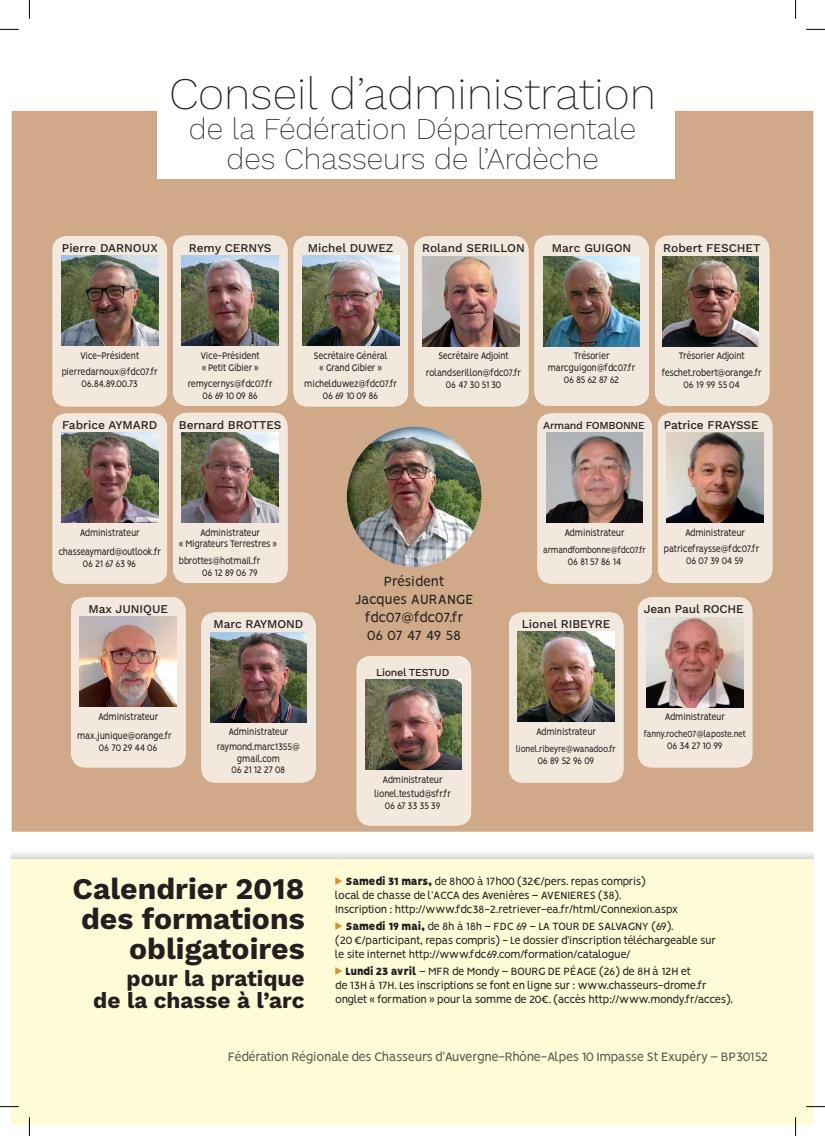
<style>
.page{position:relative;width:825px;height:1136px;background:#fff}
.page>*{position:absolute;margin:0;border:0;box-sizing:border-box;transform-origin:0 0}
.t1{font:100 45px "Work Sans";color:#231f20}
.t2{font:100 30px/30px "Work Sans";color:#231f20;text-align:center}
.t3{font:700 30px/30px "Work Sans";color:#231f20;text-align:right}
.t4{font:700 22.5px/22.5px "Work Sans";color:#231f20;text-align:right}
.t5{font:15px/18px "Vision";letter-spacing:-.01em;color:#231f20;text-align:center}
.t6{font:13.75px "Vision";letter-spacing:-.04em;color:#5a594c}
.t7{font:11.88px/13.8px "Vision";letter-spacing:-.04em;color:#231f20}
.t8{font:500 11.88px "Work Sans";color:#231f20}
.t9{font:10.75px/11.9px "Vision";letter-spacing:-.035em;color:#231f20;text-align:center;scale:.9 1}
.t10{font:10.75px/11.9px "Vision";letter-spacing:-.015em;color:#231f20;text-align:center;scale:.9 1}
.t11{font:500 10.62px "Work Sans";letter-spacing:-.025em;color:#231f20}
.t12{font:10px "Vision";letter-spacing:-.04em;color:#231f20;scale:.9 1}
.s1{font-weight:900}
</style>
<div class="page">
<div style="left:12px;top:111px;width:800px;height:721px;background:#cfa988"></div>
<div style="left:12px;top:859px;width:800px;height:265px;background:#fffbd6"></div>
<div style="left:53px;top:236px;width:114px;height:170px;background:#f3e8dd;border-radius:14px"></div>
<div style="left:53px;top:413px;width:114px;height:171px;background:#f3e8dd;border-radius:14px"></div>
<div style="left:537px;top:413px;width:114px;height:171px;background:#f3e8dd;border-radius:14px"></div>
<div style="left:173px;top:236px;width:114px;height:170px;background:#f3e8dd;border-radius:14px"></div>
<div style="left:173px;top:413px;width:114px;height:170px;background:#f3e8dd;border-radius:14px"></div>
<div style="left:657px;top:413px;width:115px;height:170px;background:#f3e8dd;border-radius:14px"></div>
<div style="left:293px;top:236px;width:115px;height:170px;background:#f3e8dd;border-radius:14px"></div>
<div style="left:414px;top:236px;width:114px;height:170px;background:#f3e8dd;border-radius:14px"></div>
<div style="left:534px;top:236px;width:114px;height:170px;background:#f3e8dd;border-radius:14px"></div>
<div style="left:654px;top:236px;width:115px;height:170px;background:#f3e8dd;border-radius:14px"></div>
<img style="left:302px;top:256px;width:97px;height:90px">
<img style="left:61px;top:256px;width:97px;height:90px">
<img style="left:61px;top:433px;width:97px;height:90px">
<div style="left:71px;top:597px;width:114px;height:170px;background:#f3e8dd;border-radius:14px"></div>
<img style="left:80px;top:617px;width:96px;height:90px">
<img style="left:546px;top:433px;width:96px;height:90px">
<div style="left:508px;top:612px;width:115px;height:170px;background:#f3e8dd;border-radius:14px"></div>
<img style="left:517px;top:632px;width:97px;height:90px">
<img style="left:182px;top:256px;width:96px;height:90px">
<img style="left:182px;top:433px;width:96px;height:90px">
<div style="left:201px;top:612px;width:114px;height:170px;background:#f3e8dd;border-radius:14px"></div>
<img style="left:210px;top:632px;width:97px;height:90px">
<img style="left:666px;top:433px;width:97px;height:90px">
<div style="left:637px;top:597px;width:115px;height:170px;background:#f3e8dd;border-radius:14px"></div>
<img style="left:646px;top:617px;width:97px;height:90px">
<img style="left:543px;top:256px;width:96px;height:90px">
<img style="left:662px;top:256px;width:96px;height:90px">
<img style="left:422px;top:256px;width:97px;height:90px">
<img style="left:346px;top:427px;width:135px;height:140px">
<div style="left:157px;top:12px;width:517px;height:166px;background:#fff"></div>
<svg style="left:335px;top:877px;width:7px;height:8px"></svg>
<svg style="left:335px;top:922px;width:7px;height:8px"></svg>
<svg style="left:335px;top:967px;width:7px;height:8px"></svg>
<div style="left:356px;top:656px;width:115px;height:169px;background:#f3e8dd;border-radius:14px"></div>
<img style="left:365px;top:680px;width:96px;height:90px">
<svg style="left:0;top:29px;width:19px;height:1px"></svg>
<svg style="left:806px;top:29px;width:18px;height:1px"></svg>
<svg style="left:0;top:1106px;width:19px;height:1px"></svg>
<svg style="left:806px;top:1106px;width:18px;height:1px"></svg>
<svg style="left:29px;top:0;width:1px;height:19px"></svg>
<svg style="left:29px;top:1117px;width:1px;height:19px"></svg>
<svg style="left:795px;top:0;width:1px;height:19px"></svg>
<svg style="left:794px;top:1117px;width:2px;height:19px"></svg>
<h1 class="t1" style="left:169px;top:67px;width:488px">Conseil d’administration</h1>
<h2 class="t2" style="left:189px;top:115px;width:448px">de la Fédération Départementale des Chasseurs de l’Ardèche</h2>
<p class="t8" style="left:62px;top:241px;width:97px">Pierre DARNOUX</p>
<p class="t8" style="left:189px;top:241px;width:84px">Remy CERNYS</p>
<p class="t8" style="left:308px;top:241px;width:87px">Michel DUWEZ</p>
<p class="t8" style="left:422px;top:241px;width:104px">Roland SERILLON</p>
<p class="t8" style="left:551px;top:241px;width:81px">Marc GUIGON</p>
<p class="t8" style="left:663px;top:241px;width:99px">Robert FESCHET</p>
<p class="t9" style="left:62px;top:348px;width:108px;line-height:16.6px">Vice-Président pierredarnoux@fdc07.fr</p>
<p class="t9" style="left:81px;top:379px;width:64px">06.84.89.00.73</p>
<p class="t8" style="left:62px;top:418px;width:97px">Fabrice AYMARD</p>
<p class="t9" style="left:200px;top:350px;width:67px;text-align:left">Vice-Président « Petit Gibier »</p>
<p class="t9" style="left:188px;top:379px;width:96px">remycernys@fdc07.fr<br>06 69 10 09 86</p>
<p class="t8" style="left:179px;top:418px;width:104px">Bernard BROTTES</p>
<p class="t9" style="left:313px;top:350px;width:84px">Secrétaire Général « Grand Gibier »</p>
<p class="t10" style="left:304px;top:379px;width:105px">michelduwez@fdc07.fr<br>06 69 10 09 86</p>
<p class="t9" style="left:425px;top:349px;width:107px;line-height:16.6px">Secrétaire Adjoint rolandserillon@fdc07.fr</p>
<p class="t9" style="left:445px;top:379px;width:63px">06 47 30 51 30</p>
<p class="t9" style="left:547px;top:351px;width:99px">Trésorier marcguigon@fdc07.fr<br>06 85 62 87 62</p>
<p class="t11" style="left:543px;top:419px;width:103px">Armand FOMBONNE</p>
<p class="t9" style="left:661px;top:349px;width:113px;line-height:16.6px">Trésorier Adjoint feschet.robert@orange.fr</p>
<p class="t9" style="left:683px;top:379px;width:64px">06 19 99 55 04</p>
<p class="t8" style="left:663px;top:418px;width:96px">Patrice FRAYSSE</p>
<p class="t9" style="left:58px;top:524px;width:115px;line-height:19.4px">Administrateur chasseaymard@outlook.fr</p>
<p class="t9" style="left:83px;top:559px;width:61px">06 21 67 63 96</p>
<p class="t8" style="left:88px;top:602px;width:81px">Max JUNIQUE</p>
<p class="t9" style="left:179px;top:527px;width:110px">Administrateur<br>« Migrateurs Terrestres »</p>
<p class="t9" style="left:179px;top:556px;width:92px;text-align:right">bbrottes@hotmail.fr<br>06 12 89 06 79</p>
<p class="t8" style="left:213px;top:617px;width:91px">Marc RAYMOND</p>
<p class="t9" style="left:77px;top:708px;width:107px;line-height:19.4px;text-align:left;text-indent:21px">Administrateur max.junique@orange.fr</p>
<p class="t9" style="left:99px;top:743px;width:67px">06 70 29 44 06</p>
<p class="t9" style="left:217px;top:726px;width:94px;line-height:14.4px">Administrateur raymond.marc1355@</p>
<p class="t10" style="left:231px;top:753px;width:61px">gmail.com<br>06 21 12 27 08</p>
<h2 class="t3" style="left:72px;top:875px;width:233px">Calendrier 2018 des formations obligatoires</h2>
<h3 class="t4" style="left:93px;top:968px;width:213px">pour la pratique<br>de la chasse à l’arc</h3>
<h3 class="t5" style="left:354px;top:573px;width:120px">Président<br>Jacques AURANGE fdc07@fdc07.fr<br>06 07 47 49 58</h3>
<p class="t11" style="left:376px;top:666px;width:75px">Lionel TESTUD</p>
<p class="t9" style="left:374px;top:773px;width:87px;line-height:14.4px">Administrateur lionel.testud@sfr.fr</p>
<p class="t9" style="left:384px;top:800px;width:64px">06 67 33 35 39</p>
<p class="t10" style="left:564px;top:528px;width:68px">Administrateur</p>
<p class="t12" style="left:543px;top:544px;width:115px">armandfombonne@fdc07.fr</p>
<p class="t9" style="left:567px;top:556px;width:61px">06 81 57 86 14</p>
<p class="t10" style="left:663px;top:525px;width:108px;line-height:16.6px;text-align:left;text-indent:21px">Administrateur patricefraysse@fdc07.fr</p>
<p class="t9" style="left:686px;top:556px;width:65px">06 07 39 04 59</p>
<p class="t8" style="left:521px;top:617px;width:90px">Lionel RIBEYRE</p>
<p class="t8" style="left:643px;top:602px;width:101px">Jean Paul ROCHE</p>
<p class="t10" style="left:535px;top:726px;width:68px">Administrateur</p>
<p class="t12" style="left:516px;top:743px;width:112px">lionel.ribeyre@wanadoo.fr</p>
<p class="t9" style="left:537px;top:755px;width:65px">06 89 52 96 09</p>
<p class="t10" style="left:664px;top:712px;width:68px">Administrateur</p>
<p class="t12" style="left:643px;top:728px;width:115px">fanny.roche07@laposte.net</p>
<p class="t9" style="left:666px;top:740px;width:63px">06 34 27 10 99</p>
<p class="t7" style="left:335px;top:876px;width:344px;text-indent:10px"><span class="s1">Samedi 31 mars,</span> de 8h00 à 17h00 (32€/pers. repas compris)<br>local de chasse de l’ACCA des Avenières – AVENIERES (38).<br>Inscription : http://www.fdc38-2.retriever-ea.fr/html/Connexion.aspx</p>
<p class="t7" style="left:335px;top:921px;width:382px;text-indent:10px"><span class="s1">Samedi 19 mai,</span> de 8h à 18h – FDC 69 – LA TOUR DE SALVAGNY (69).<br>(20 €/participant, repas compris) - Le dossier d’inscription téléchargeable sur le site internet http://www.fdc69.com/formation/catalogue/</p>
<p class="t7" style="left:335px;top:966px;width:399px;text-indent:10px"><span class="s1">Lundi 23 avril</span> – MFR de Mondy – BOURG DE PÉAGE (26) de 8H à 12H et<br>de 13H à 17H. Les inscriptions se font en ligne sur : www.chasseurs-drome.fr onglet « formation » pour la somme de 20€. (accès http://www.mondy.fr/acces).</p>
<p class="t6" style="left:228px;top:1049px;width:541px">Fédération Régionale des Chasseurs d’Auvergne-Rhône-Alpes 10 Impasse St Exupéry – BP30152</p>
</div>
